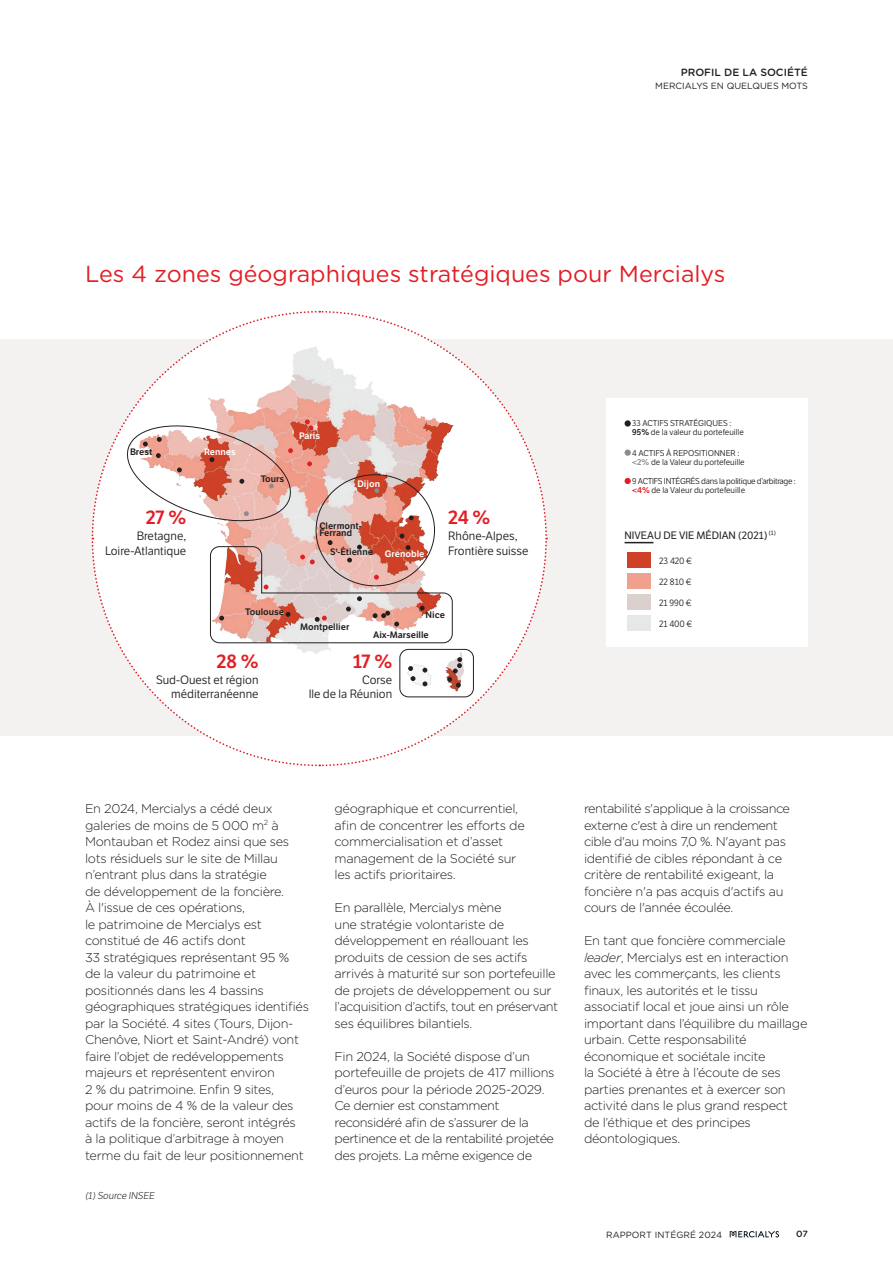
<style>
.page{position:relative;width:893px;height:1263px;background:#fff}
.page>*{position:absolute;margin:0;border:0;box-sizing:border-box;transform-origin:0 0}
.t1{font:23.25px "Gotham Rounded";color:#e21f26}
.t2{font:18.9px "LFT Etica SB";letter-spacing:-.025em;color:#e21f26}
.t3{font:300 12.75px/16.5px "Gotham Rounded";letter-spacing:-.025em;color:#231f20}
.t4{font:11.85px/14.2px "LFT Etica";color:#231f20;text-align:right}
.t5{font:10.5px "LFT Etica";color:#231f20}
.t6{font:500 10.5px "Gotham Rounded";color:#231f20}
.t7{font:300 9.75px "LFT Etica";color:#231f20}
.t8{font:9.15px/7.9px "LFT Etica SB";color:#231f20}
.t9{font:9.15px "LFT Etica SB";color:#fff}
.t10{font:9px "Gotham Rounded";color:#231f20}
.t11{font:9px "LFT Etica";letter-spacing:-.005em;color:#231f20}
.t12{font:500 9px "Gotham Rounded";color:#231f20}
.t13{font:8.25px/9px "LFT Etica";color:#231f20}
.t14{font:8.25px/9px "LFT Etica";letter-spacing:-.03em;color:#231f20}
.s1{font-family:"LFT Etica SB"}
.s2{font-family:"LFT Etica SB";color:#8a8c8f}
.s3{font-family:"LFT Etica SB";color:#e21f26}
.s4{font-style:italic}
</style>
<div class="page">
<div style="left:0;top:339px;width:893px;height:397px;background:#f3f2f1"></div>
<div style="left:606px;top:399px;width:202px;height:248px;background:#fff"></div>
<div style="left:625px;top:420px;width:6px;height:7px;background:#231f20;border-radius:50%"></div>
<div style="left:625px;top:449px;width:6px;height:7px;background:#8a8c8f;border-radius:50%"></div>
<svg style="left:625px;top:478px;width:6px;height:6px"></svg>
<svg style="left:321px;top:538px;width:227px;height:229px"></svg>
<svg style="left:319px;top:310px;width:228px;height:227px"></svg>
<svg style="left:91px;top:311px;width:227px;height:228px"></svg>
<svg style="left:91px;top:540px;width:228px;height:227px"></svg>
<img style="left:123px;top:341px;width:358px;height:357px">
<svg style="left:307px;top:461px;width:5px;height:5px"></svg>
<svg style="left:409px;top:515px;width:5px;height:5px"></svg>
<svg style="left:305px;top:419px;width:8px;height:11px"></svg>
<svg style="left:374px;top:488px;width:5px;height:5px"></svg>
<svg style="left:422px;top:668px;width:5px;height:5px"></svg>
<svg style="left:422px;top:681px;width:5px;height:5px"></svg>
<svg style="left:408px;top:666px;width:7px;height:15px"></svg>
<svg style="left:121px;top:418px;width:176px;height:109px"></svg>
<svg style="left:447px;top:657px;width:15px;height:30px"></svg>
<svg style="left:210px;top:533px;width:243px;height:110px"></svg>
<div style="left:399px;top:649px;width:75px;height:48px;border:1px solid #231f20;border-radius:9px"></div>
<svg style="left:625px;top:542px;width:28px;height:1px"></svg>
<div style="left:627px;top:553px;width:24px;height:15px;background:#ce4027"></div>
<div style="left:627px;top:574px;width:24px;height:15px;background:#efa08e"></div>
<div style="left:627px;top:615px;width:24px;height:15px;background:#e6e8e7"></div>
<div style="left:627px;top:594px;width:24px;height:16px;background:#dcd0ce"></div>
<svg style="left:730px;top:1231px;width:49px;height:6px"></svg>
<p class="t6" style="left:681px;top:65px;width:129px">PROFIL DE LA SOCIÉTÉ</p>
<p class="t10" style="left:655px;top:79px;width:154px">MERCIALYS EN QUELQUES MOTS</p>
<h1 class="t1" style="left:85px;top:258px;width:642px">Les 4 zones géographiques stratégiques pour Mercialys</h1>
<p class="t13" style="left:632px;top:419px;width:113px">33 ACTIFS STRATÉGIQUES :<br><span class="s1">95%</span> de la valeur du portefeuille</p>
<p class="t13" style="left:632px;top:448px;width:114px">4 ACTIFS À REPOSITIONNER : <span class="s2">&lt;2%</span> de la Valeur du portefeuille</p>
<p class="t14" style="left:632px;top:477px;width:165px">9 ACTIFS INTÉGRÉS dans la politique d’arbitrage : <span class="s3">&lt;4%</span> de la Valeur du portefeuille</p>
<p class="t9" style="left:299px;top:430px;width:23px">Paris</p>
<p class="t8" style="left:130px;top:448px;width:24px">Brest</p>
<p class="t9" style="left:204px;top:446px;width:33px">Rennes</p>
<p class="t8" style="left:261px;top:475px;width:25px">Tours</p>
<p class="t9" style="left:357px;top:478px;width:24px">Dijon</p>
<p class="t8" style="left:319px;top:521px;width:44px">Clermont-<br>Ferrand</p>
<h2 class="t2" style="left:146px;top:506px;width:42px">27 %</h2>
<p class="t4" style="left:105px;top:529px;width:83px">Bretagne,<br>Loire-Atlantique</p>
<p class="t5" style="left:625px;top:529px;width:153px">NIVEAU DE VIE MÉDIAN (2021) <sup>(1)</sup></p>
<p class="t11" style="left:659px;top:556px;width:34px">23 420 €</p>
<p class="t11" style="left:659px;top:577px;width:34px">22 810 €</p>
<p class="t11" style="left:659px;top:598px;width:34px">21 990 €</p>
<p class="t11" style="left:659px;top:619px;width:35px">21 400 €</p>
<h2 class="t2" style="left:448px;top:506px;width:44px">24 %</h2>
<p class="t4" style="left:448px;top:529px;width:82px;text-align:left">Rhône-Alpes,<br>Frontière suisse</p>
<p class="t8" style="left:330px;top:548px;width:44px">S<sup>t</sup>-Étienne</p>
<p class="t9" style="left:385px;top:548px;width:41px">Grenoble</p>
<p class="t8" style="left:245px;top:607px;width:40px">Toulouse</p>
<p class="t8" style="left:426px;top:611px;width:21px">Nice</p>
<p class="t8" style="left:300px;top:623px;width:51px">Montpellier</p>
<p class="t8" style="left:373px;top:631px;width:57px">Aix-Marseille</p>
<h2 class="t2" style="left:217px;top:649px;width:44px">28 %</h2>
<p class="t4" style="left:156px;top:673px;width:104px">Sud-Ouest et région méditerranéenne</p>
<h2 class="t2" style="left:353px;top:649px;width:41px">17 %</h2>
<p class="t4" style="left:309px;top:673px;width:85px">Corse<br>Ile de la Réunion</p>
<p class="t3" style="left:85px;top:800px;width:225px">En 2024, Mercialys a cédé deux galeries de moins de 5 000 m<sup>2</sup> à Montauban et Rodez ainsi que ses lots résiduels sur le site de Millau n’entrant plus dans la stratégie<br>de développement de la foncière.<br>À l'issue de ces opérations,<br>le patrimoine de Mercialys est constitué de 46 actifs dont<br>33 stratégiques représentant 95 %<br>de la valeur du patrimoine et positionnés dans les 4 bassins géographiques stratégiques identifiés par la Société. 4 sites (Tours, Dijon-Chenôve, Niort et Saint-André) vont faire l’objet de redéveloppements majeurs et représentent environ<br>2 % du patrimoine. Enfin 9 sites,<br>pour moins de 4 % de la valeur des actifs de la foncière, seront intégrés<br>à la politique d’arbitrage à moyen terme du fait de leur positionnement</p>
<p class="t3" style="left:334px;top:800px;width:192px">géographique et concurrentiel, afin de concentrer les efforts de commercialisation et d’asset management de la Société sur les actifs prioritaires.</p>
<p class="t3" style="left:334px;top:899px;width:225px">En parallèle, Mercialys mène<br>une stratégie volontariste de développement en réallouant les produits de cession de ses actifs arrivés à maturité sur son portefeuille de projets de développement ou sur l’acquisition d’actifs, tout en préservant ses équilibres bilantiels.</p>
<p class="t3" style="left:334px;top:1047px;width:222px">Fin 2024, la Société dispose d’un portefeuille de projets de 417 millions d’euros pour la période 2025-2029.<br>Ce dernier est constamment reconsidéré afin de s’assurer de la pertinence et de la rentabilité projetée des projets. La même exigence de</p>
<p class="t7" style="left:85px;top:1190px;width:73px">(1) Source INSEE</p>
<p class="t3" style="left:584px;top:800px;width:208px">rentabilité s'applique à la croissance externe c'est à dire un rendement cible d'au moins 7,0 %. N'ayant pas identifié de cibles répondant à ce critère de rentabilité exigeant, la foncière n'a pas acquis d'actifs au cours de l'année écoulée.</p>
<p class="t3" style="left:584px;top:932px;width:225px">En tant que foncière commerciale <span class="s4">leader</span>, Mercialys est en interaction avec les commerçants, les clients finaux, les autorités et le tissu associatif local et joue ainsi un rôle important dans l’équilibre du maillage urbain. Cette responsabilité économique et sociétale incite<br>la Société à être à l’écoute de ses parties prenantes et à exercer son activité dans le plus grand respect<br>de l’éthique et des principes déontologiques.</p>
<p class="t10" style="left:606px;top:1229px;width:117px">RAPPORT INTÉGRÉ 2024</p>
<p class="t12" style="left:796px;top:1228px;width:13px">07</p>
</div>
